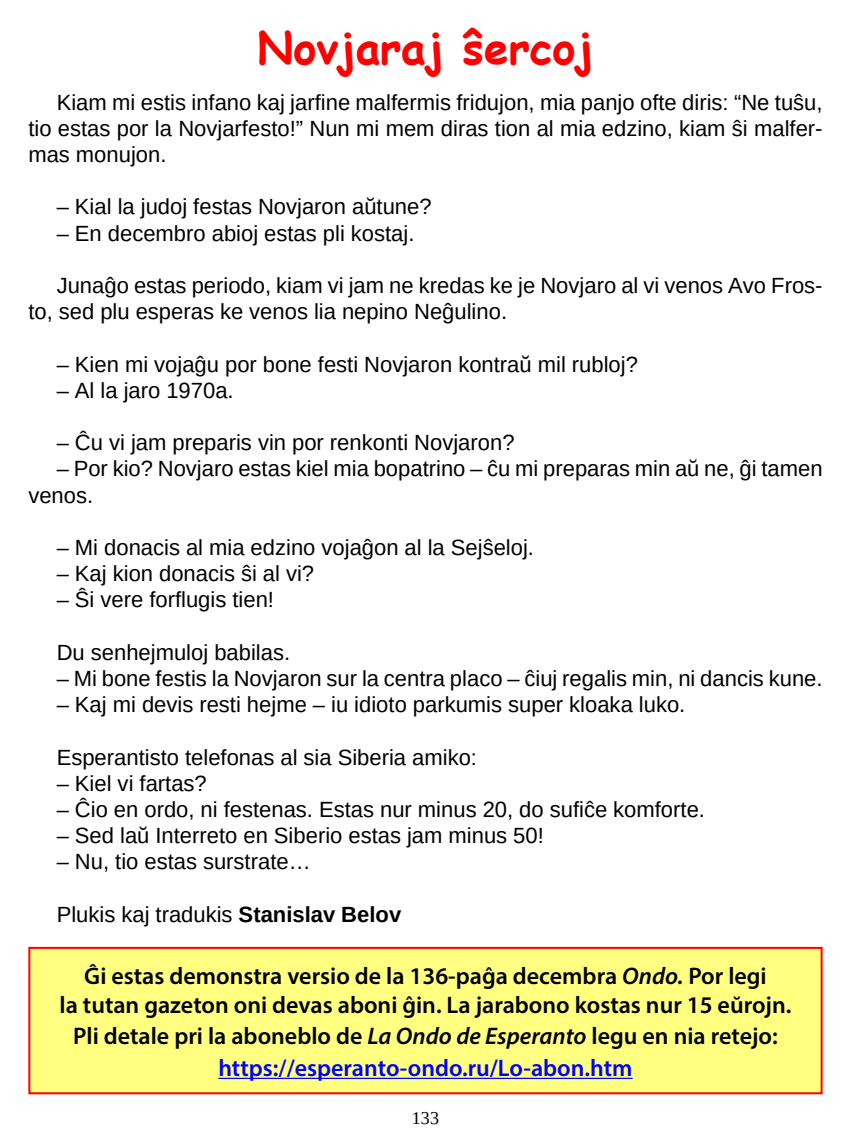
<style>
.page{position:relative;width:851px;height:1134px;background:#fff}
.page>*{position:absolute;margin:0;border:0;box-sizing:border-box;transform-origin:0 0}
.t1{font:700 44px "Comic Sans MS";color:#f00}
.t2{font:600 24px/28.8px "Myriad Pro";color:#000;text-align:center}
.t3{font:22px/26.2px "Liberation Sans";color:#000}
.t4{font:18px "Liberation Serif";color:#000}
.s1{font-weight:700}
.s2{font-style:italic}
.s3{color:#00f}
</style>
<div class="page">
<div style="left:29px;top:948px;width:792px;height:145px;background:#ffff80"></div>
<hr style="left:218px;top:1078px;width:414px;height:1px;background:#00f">
<div style="left:28px;top:947px;width:794px;height:147px;border:2px solid #f00"></div>
<h1 class="t1" style="left:257px;top:15px;width:337px">Novjaraj ŝercoj</h1>
<p class="t3" style="left:28px;top:89px;width:795px;text-align:justify;text-indent:28px">Kiam mi estis infano kaj jarfine malfermis fridujon, mia panjo ofte diris: “Ne tuŝu, tio estas por la Novjarfesto!” Nun mi mem diras tion al mia edzino, kiam ŝi malfer&shy;mas monujon.</p>
<p class="t3" style="left:57px;top:194px;width:376px">– Kial la judoj festas Novjaron aŭtune?</p>
<p class="t3" style="left:57px;top:220px;width:359px">– En decembro abioj estas pli kostaj.</p>
<p class="t3" style="left:28px;top:272px;width:793px;text-indent:28px">Junaĝo estas periodo, kiam vi jam ne kredas ke je Novjaro al vi venos Avo Fros&shy;to, sed plu esperas ke venos lia nepino Neĝulino.</p>
<p class="t3" style="left:57px;top:351px;width:582px">– Kien mi vojaĝu por bone festi Novjaron kontraŭ mil rubloj?</p>
<p class="t3" style="left:57px;top:377px;width:178px">– Al la jaro 1970a.</p>
<p class="t3" style="left:57px;top:430px;width:459px">– Ĉu vi jam preparis vin por renkonti Novjaron?</p>
<p class="t3" style="left:28px;top:456px;width:795px;text-indent:28px">– Por kio? Novjaro estas kiel mia bopatrino – ĉu mi preparas min aŭ ne, ĝi tamen venos.</p>
<p class="t3" style="left:57px;top:534px;width:479px">– Mi donacis al mia edzino vojaĝon al la Sejŝeloj.</p>
<p class="t3" style="left:57px;top:561px;width:259px">– Kaj kion donacis ŝi al vi?</p>
<p class="t3" style="left:57px;top:587px;width:219px">– Ŝi vere forflugis tien!</p>
<p class="t3" style="left:57px;top:639px;width:235px">Du senhejmuloj babilas.</p>
<p class="t3" style="left:57px;top:665px;width:767px">– Mi bone festis la Novjaron sur la centra placo – ĉiuj regalis min, ni dancis kune.</p>
<p class="t3" style="left:57px;top:692px;width:630px">– Kaj mi devis resti hejme – iu idioto parkumis super kloaka luko.</p>
<p class="t3" style="left:57px;top:744px;width:422px">Esperantisto telefonas al sia Siberia amiko:</p>
<p class="t3" style="left:57px;top:770px;width:152px">– Kiel vi fartas?</p>
<p class="t3" style="left:57px;top:796px;width:649px">– Ĉio en ordo, ni festenas. Estas nur minus 20, do sufiĉe komforte.</p>
<p class="t3" style="left:57px;top:823px;width:488px">– Sed laŭ Interreto en Siberio estas jam minus 50!</p>
<p class="t3" style="left:57px;top:849px;width:255px">– Nu, tio estas surstrate…</p>
<p class="t3" style="left:57px;top:901px;width:346px">Plukis kaj tradukis <span class="s1">Stanislav Belov</span></p>
<p class="t2" style="left:60px;top:961px;width:733px">Ĝi estas demonstra versio de la 136-paĝa decembra <span class="s2">Ondo.</span> Por legi<br>la tutan gazeton oni devas aboni ĝin. La jarabono kostas nur 15 eŭrojn.</p>
<p class="t2" style="left:73px;top:1020px;width:706px;line-height:31.6px">Pli detale pri la aboneblo de <span class="s2">La Ondo de Esperanto</span> legu en nia retejo: <span class="s3">https://esperanto-ondo.ru/Lo-abon.htm</span></p>
<p class="t4" style="left:412px;top:1106px;width:28px">133</p>
</div>
